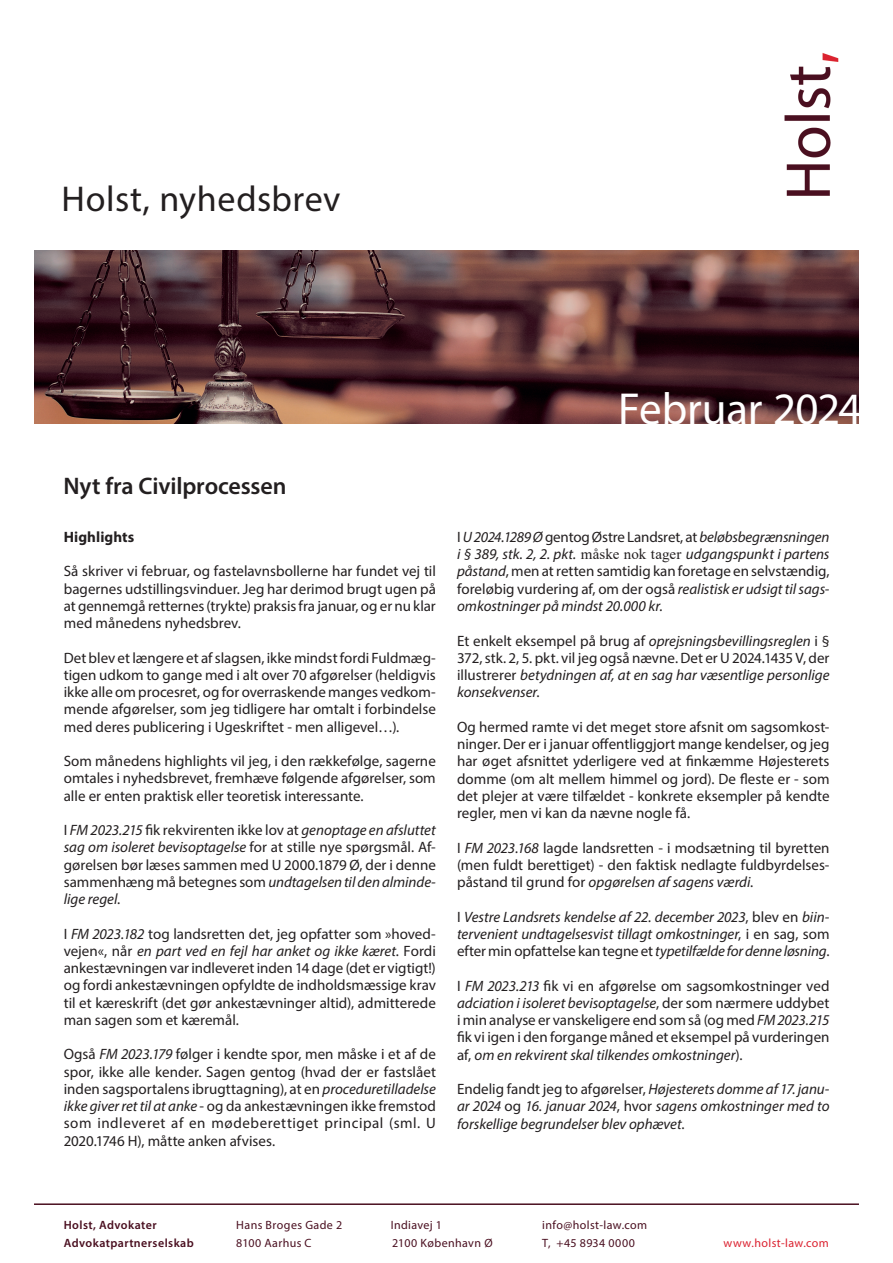
<style>
.page{position:relative;width:893px;height:1263px;background:#fff}
.page>*{position:absolute;margin:0;border:0;box-sizing:border-box;transform-origin:0 0}
.t1{font:45px "Myriad Pro";letter-spacing:-.005em;color:#fff}
.t2{font:36px "Myriad Pro";letter-spacing:.015em;color:#231f20}
.t3{font:600 24px "Myriad Pro";letter-spacing:-.005em;color:#231f20}
.t4{font:15px/17.2px "Myriad Pro";color:#231f20;text-align:justify}
.t5{font:italic 15px/17.2px "Myriad Pro";color:#231f20;text-align:justify}
.t6{font:700 15px "Myriad Pro";letter-spacing:.005em;color:#231f20}
.t7{font:12px "Myriad Pro";letter-spacing:.03em;color:#4a0f20}
.t8{font:600 12px "Myriad Pro";letter-spacing:.035em;color:#4a0f20}
.t9{font:12px "Myriad Pro";letter-spacing:.035em;color:#db2230}
.s1{font-style:italic}
.s2{font-style:normal}
.s3{font-family:"Times New Roman";font-style:normal}
</style>
<div class="page">
<img style="left:34px;top:251px;width:825px;height:172px">
<hr style="left:34px;top:1203px;width:825px;height:2px;background:#4a0f20">
<img style="left:785px;top:53px;width:54px;height:143px">
<h2 class="t2" style="left:62px;top:177px;width:280px">Holst, nyhedsbrev</h2>
<h1 class="t1" style="left:618px;top:381px;width:245px">Februar 2024</h1>
<h3 class="t3" style="left:63px;top:470px;width:225px">Nyt fra Civilprocessen</h3>
<p class="t6" style="left:64px;top:527px;width:72px">Highlights</p>
<p class="t4" style="left:64px;top:562px;width:374px">Så skriver vi februar, og fastelavnsbollerne har fundet vej til bagernes udstillingsvinduer. Jeg har derimod brugt ugen på at gennemgå retternes (trykte) praksis fra januar, og er nu klar med månedens nyhedsbrev.</p>
<p class="t4" style="left:64px;top:649px;width:374px">Det blev et længere et af slagsen, ikke mindst fordi Fuldmæg&shy;tigen udkom to gange med i alt over 70 afgørelser (heldigvis ikke alle om procesret, og for overraskende manges vedkom&shy;mende afgørelser, som jeg tidligere har omtalt i forbindelse med deres publicering i Ugeskriftet - men alligevel…).</p>
<p class="t4" style="left:64px;top:752px;width:374px">Som månedens highlights vil jeg, i den rækkefølge, sagerne omtales i nyhedsbrevet, fremhæve følgende afgørelser, som alle er enten praktisk eller teoretisk interessante.</p>
<p class="t4" style="left:64px;top:821px;width:374px">I <span class="s1">FM 2023.215</span> fik rekvirenten ikke lov at <span class="s1">genoptage en afsluttet sag om isoleret bevisoptagelse</span> for at stille nye spørgsmål. Af&shy;gørelsen bør læses sammen med U 2000.1879 Ø, der i denne sammenhæng må betegnes som <span class="s1">undtagelsen til den alminde&shy;lige regel</span>.</p>
<p class="t4" style="left:64px;top:925px;width:374px">I <span class="s1">FM 2023.182</span> tog landsretten det, jeg opfatter som »hoved&shy;vejen«, når <span class="s1">en part ved en fejl har anket og ikke kæret</span>. Fordi ankestævningen var indleveret inden 14 dage (det er vigtigt!) og fordi ankestævningen opfyldte de indholdsmæssige krav til et kæreskrift (det gør ankestævninger altid), admitterede man sagen som et kæremål.</p>
<p class="t4" style="left:64px;top:1045px;width:374px">Også <span class="s1">FM 2023.179</span> følger i kendte spor, men måske i et af de spor, ikke alle kender. Sagen gentog (hvad der er fastslået inden sagsportalens ibrugttagning), at en <span class="s1">proceduretilladelse ikke giver ret til at anke</span> - og da ankestævningen ikke fremstod som indleveret af en mødeberettiget principal (sml. U 2020.1746 H), måtte anken afvises.</p>
<p class="t5" style="left:457px;top:528px;width:374px"><span class="s2">I</span> U 2024.1289 Ø <span class="s2">gentog Østre Landsret, at</span> beløbsbegrænsningen i § 389, stk. 2, 2. pkt. <span class="s3">måske nok tager</span> udgangspunkt i partens påstand<span class="s2">, men at retten samtidig kan foretage en selvstændig, foreløbig vurdering af, om der også</span> realistisk er udsigt til sags&shy;omkostninger på mindst 20.000 kr.</p>
<p class="t4" style="left:457px;top:632px;width:374px">Et enkelt eksempel på brug af <span class="s1">oprejsningsbevillingsreglen</span> i § 372, stk. 2, 5. pkt. vil jeg også nævne. Det er U 2024.1435 V, der illustrerer <span class="s1">betydningen af, at en sag har væsentlige personlige konsekvenser</span>.</p>
<p class="t4" style="left:457px;top:718px;width:374px">Og hermed ramte vi det meget store afsnit om sagsomkost&shy;ninger. Der er i januar offentliggjort mange kendelser, og jeg har øget afsnittet yderligere ved at finkæmme Højesterets domme (om alt mellem himmel og jord). De fleste er - som det plejer at være tilfældet - konkrete eksempler på kendte regler, men vi kan da nævne nogle få.</p>
<p class="t4" style="left:457px;top:839px;width:374px">I <span class="s1">FM 2023.168</span> lagde landsretten - i modsætning til byretten (men fuldt berettiget) - den faktisk nedlagte fuldbyrdelses&shy;påstand til grund for <span class="s1">opgørelsen af sagens værdi</span>.</p>
<p class="t5" style="left:457px;top:908px;width:374px"><span class="s2">I</span> Vestre Landsrets kendelse af 22. december 2023<span class="s2">, blev en</span> biin&shy;tervenient undtagelsesvist tillagt omkostninger<span class="s2">, i en sag, som efter min opfattelse kan tegne et</span> typetilfælde for denne løsning<span class="s2">.</span></p>
<p class="t4" style="left:457px;top:977px;width:374px">I <span class="s1">FM 2023.213</span> fik vi en afgørelse om sagsomkostninger ved <span class="s1">adciation i isoleret bevisoptagelse</span>, der som nærmere uddybet i min analyse er vanskeligere end som så (og med <span class="s1">FM 2023.215 </span>fik vi igen i den forgange måned et eksempel på vurderingen af, <span class="s1">om en rekvirent skal tilkendes omkostninger</span>).</p>
<p class="t5" style="left:457px;top:1080px;width:374px"><span class="s2">Endelig fandt jeg to afgørelser,</span> Højesterets domme af 17. janu&shy;ar 2024 <span class="s2">og</span> 16. januar 2024<span class="s2">, hvor</span> sagens omkostninger med to forskellige begrundelser blev ophævet<span class="s2">.</span></p>
<p class="t8" style="left:64px;top:1218px;width:94px">Holst, Advokater</p>
<p class="t7" style="left:236px;top:1218px;width:107px">Hans Broges Gade 2</p>
<p class="t7" style="left:391px;top:1218px;width:53px">Indiavej 1</p>
<p class="t7" style="left:542px;top:1218px;width:106px">info@holst-law.com</p>
<p class="t8" style="left:64px;top:1236px;width:132px">Advokatpartnerselskab</p>
<p class="t7" style="left:236px;top:1236px;width:77px">8100 Aarhus C</p>
<p class="t7" style="left:392px;top:1236px;width:102px">2100 København Ø</p>
<p class="t7" style="left:542px;top:1236px;width:94px">T, +45 8934 0000</p>
<p class="t9" style="left:723px;top:1236px;width:107px">www.holst-law.com</p>
</div>
